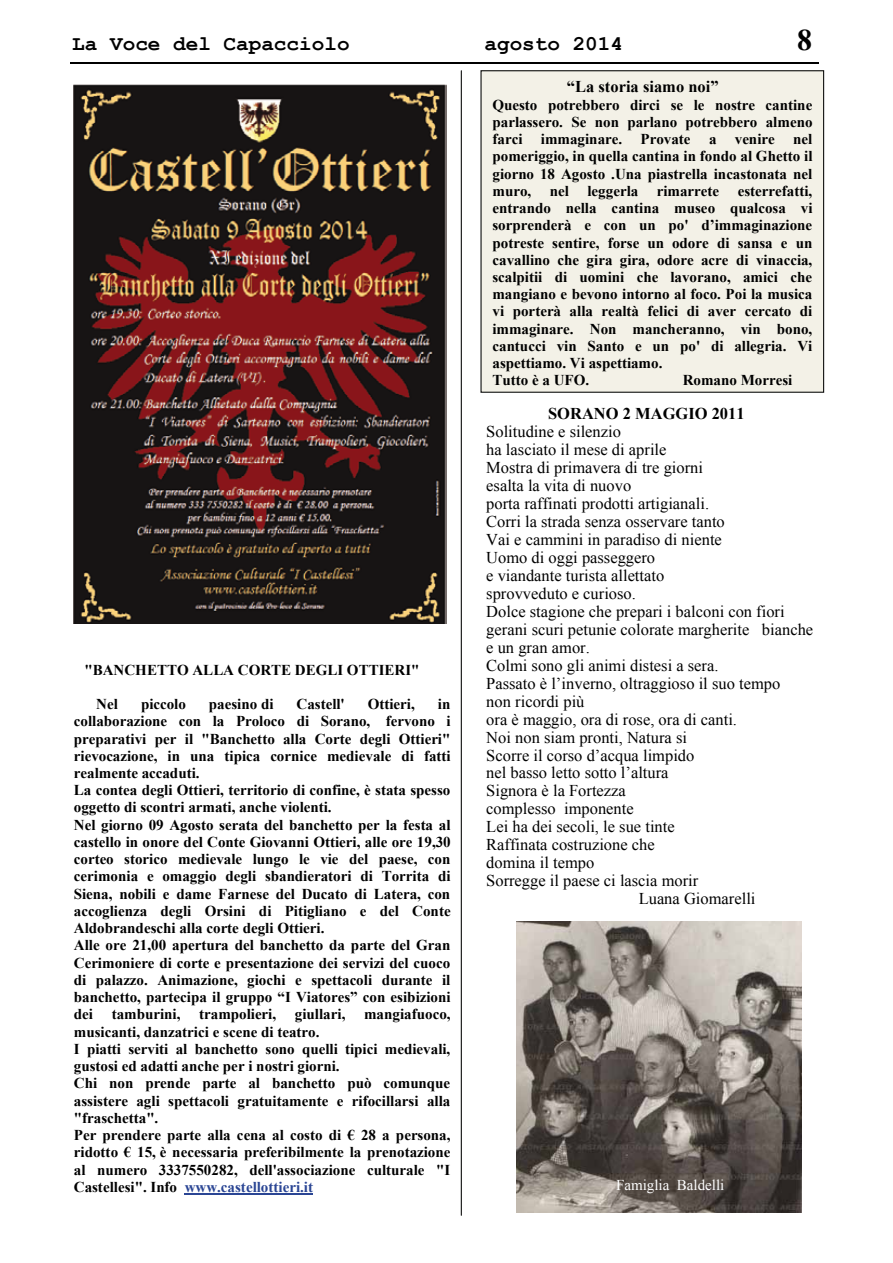
<style>
.page{position:relative;width:893px;height:1263px;background:#fff}
.page>*{position:absolute;margin:0;border:0;box-sizing:border-box;transform-origin:0 0}
.t1{font:700 30px "Times New Roman";color:#000}
.t2{font:700 21px "Courier New";color:#000}
.t3{font:16.5px "Times New Roman";color:#000}
.t4{font:700 16.5px "Times New Roman";color:#000}
.t5{font:700 15px/17.2px "Times New Roman";color:#000}
.t6{font:15px "Times New Roman";color:#fff}
.s1{color:#2a4594}
</style>
<div class="page">
<hr style="left:70px;top:63px;width:749px;height:1px;background:#000">
<hr style="left:185px;top:1193px;width:128px;height:2px;background:#2a4594">
<div style="left:481px;top:71px;width:343px;height:321px;background:#f3f1e7"></div>
<div style="left:480px;top:70px;width:344px;height:323px;border:1px solid #111211"></div>
<img style="left:74px;top:85px;width:372px;height:539px">
<hr style="left:461px;top:71px;width:1px;height:1144px;background:#111211">
<img style="left:517px;top:921px;width:284px;height:292px">
<h2 class="t2" style="left:72px;top:31px;width:279px">La Voce del Capacciolo</h2>
<h2 class="t2" style="left:484px;top:31px;width:140px">agosto 2014</h2>
<h1 class="t1" style="left:797px;top:20px;width:16px">8</h1>
<p class="t5" style="left:84px;top:660px;width:337px">"BANCHETTO ALLA CORTE DEGLI OTTIERI"</p>
<p class="t5" style="left:96px;top:695px;width:23px">Nel</p>
<p class="t5" style="left:141px;top:695px;width:46px">piccolo</p>
<p class="t5" style="left:209px;top:695px;width:66px">paesino di</p>
<p class="t5" style="left:296px;top:695px;width:50px">Castell'</p>
<p class="t5" style="left:368px;top:695px;width:49px">Ottieri,</p>
<p class="t5" style="left:74px;top:695px;width:378px;text-indent:364px">in collaborazione con la Proloco di Sorano, fervono i preparativi per il "Banchetto alla Corte degli Ottieri" rievocazione, in una tipica cornice medievale di fatti realmente accaduti.<br>La contea degli Ottieri, territorio di confine, è stata spesso oggetto di scontri armati, anche violenti.<br>Nel giorno 09 Agosto serata del banchetto per la festa al castello in onore del Conte Giovanni Ottieri, alle ore 19,30 corteo storico medievale lungo le vie del paese, con cerimonia e omaggio degli sbandieratori di Torrita di Siena, nobili e dame Farnese del Ducato di Latera, con accoglienza degli Orsini di Pitigliano e del Conte Aldobrandeschi alla corte degli Ottieri.<br>Alle ore 21,00 apertura del banchetto da parte del Gran Cerimoniere di corte e presentazione dei servizi del cuoco di palazzo. Animazione, giochi e spettacoli durante il banchetto, partecipa il gruppo “I Viatores” con esibizioni dei tamburini, trampolieri, giullari, mangiafuoco, musicanti, danzatrici e scene di teatro.<br>I piatti serviti al banchetto sono quelli tipici medievali, gustosi ed adatti anche per i nostri giorni.<br>Chi non prende parte al banchetto può comunque assistere agli spettacoli gratuitamente e rifocillarsi alla "fraschetta".<br>Per prendere parte alla cena al costo di € 28 a persona, ridotto € 15, è necessaria preferibilmente la prenotazione al numero 3337550282, dell'associazione culturale "I Castellesi". Info <span class="s1">www.castellottieri.it</span></p>
<p class="t4" style="left:567px;top:75px;width:153px">“La storia siamo noi”</p>
<p class="t5" style="left:492px;top:96px;width:322px">Questo potrebbero dirci se le nostre cantine parlassero. Se non parlano potrebbero almeno farci immaginare. Provate a venire nel pomeriggio, in quella cantina in fondo al Ghetto il giorno 18 Agosto .Una piastrella incastonata nel muro, nel leggerla rimarrete esterrefatti, entrando nella cantina museo qualcosa vi sorprenderà e con un po' d’immaginazione potreste sentire, forse un odore di sansa e un cavallino che gira gira, odore acre di vinaccia, scalpitii di uomini che lavorano, amici che mangiano e bevono intorno al foco. Poi la musica vi porterà alla realtà felici di aver cercato di immaginare. Non mancheranno, vin bono, cantucci vin Santo e un po' di allegria. Vi aspettiamo. Vi aspettiamo.<br>Tutto è a UFO.</p>
<p class="t5" style="left:683px;top:371px;width:111px">Romano Morresi</p>
<p class="t4" style="left:548px;top:402px;width:198px">SORANO 2 MAGGIO 2011</p>
<p class="t3" style="left:486px;top:420px;width:136px">Solitudine e silenzio</p>
<p class="t3" style="left:486px;top:438px;width:182px">ha lasciato il mese di aprile</p>
<p class="t3" style="left:486px;top:456px;width:218px">Mostra di primavera di tre giorni</p>
<p class="t3" style="left:486px;top:474px;width:146px">esalta la vita di nuovo</p>
<p class="t3" style="left:486px;top:492px;width:224px">porta raffinati prodotti artigianali.</p>
<p class="t3" style="left:486px;top:510px;width:240px">Corri la strada senza osservare tanto</p>
<p class="t3" style="left:486px;top:528px;width:237px">Vai e cammini in paradiso di niente</p>
<p class="t3" style="left:486px;top:546px;width:170px">Uomo di oggi passeggero</p>
<p class="t3" style="left:486px;top:564px;width:180px">e viandante turista allettato</p>
<p class="t3" style="left:486px;top:582px;width:151px">sprovveduto e curioso.</p>
<p class="t3" style="left:486px;top:600px;width:300px">Dolce stagione che prepari i balconi con fiori</p>
<p class="t3" style="left:486px;top:618px;width:328px">gerani scuri petunie colorate margherite bianche</p>
<p class="t3" style="left:486px;top:636px;width:105px">e un gran amor.</p>
<p class="t3" style="left:486px;top:654px;width:234px">Colmi sono gli animi distesi a sera.</p>
<p class="t3" style="left:486px;top:672px;width:295px">Passato è l’inverno, oltraggioso il suo tempo</p>
<p class="t3" style="left:486px;top:690px;width:100px">non ricordi più</p>
<p class="t3" style="left:486px;top:708px;width:252px">ora è maggio, ora di rose, ora di canti.</p>
<p class="t3" style="left:486px;top:726px;width:202px">Noi non siam pronti, Natura si</p>
<p class="t3" style="left:486px;top:744px;width:210px">Scorre il corso d’acqua limpido</p>
<p class="t3" style="left:486px;top:762px;width:184px">nel basso letto sotto l’altura</p>
<p class="t3" style="left:486px;top:780px;width:141px">Signora è la Fortezza</p>
<p class="t3" style="left:486px;top:798px;width:149px">complesso imponente</p>
<p class="t3" style="left:486px;top:816px;width:190px">Lei ha dei secoli, le sue tinte</p>
<p class="t3" style="left:486px;top:834px;width:170px">Raffinata costruzione che</p>
<p class="t3" style="left:486px;top:852px;width:110px">domina il tempo</p>
<p class="t3" style="left:486px;top:870px;width:214px">Sorregge il paese ci lascia morir</p>
<p class="t3" style="left:639px;top:888px;width:118px">Luana Giomarelli</p>
<p class="t6" style="left:616px;top:1174px;width:110px">Famiglia Baldelli</p>
</div>
